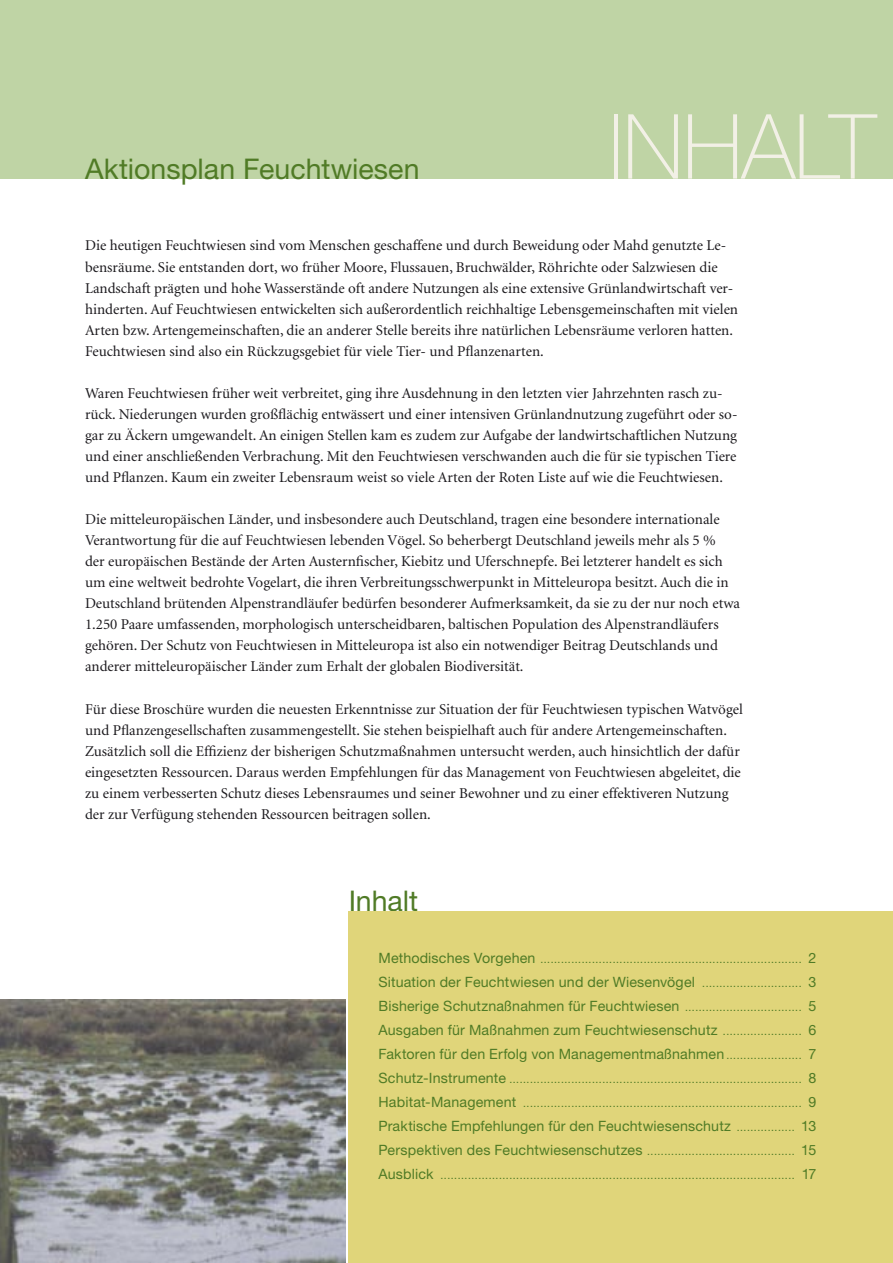
<style>
.page{position:relative;width:893px;height:1263px;background:#fff}
.page>*{position:absolute;margin:0;border:0;box-sizing:border-box;transform-origin:0 0}
.t1{font:100 90px "Helvetica Neue";letter-spacing:-.015em;color:#f2f0e6}
.t2{font:28.5px "Helvetica Neue";color:#507b26}
.t3{font:15px/21px "Minion";color:#1b191d}
.t4{font:14.25px/24px "Helvetica Neue";letter-spacing:.01em;color:#507b26;text-align:justify}
.t5{font:10.5px "Helvetica Neue";color:#507b26}
.s1{font-size:14.25px}
.s2{font-size:10.5px}
</style>
<div class="page">
<div style="left:0;top:0;width:893px;height:179px;background:#bfd4a5"></div>
<img style="left:0;top:999px;width:346px;height:264px">
<div style="left:349px;top:911px;width:544px;height:352px;background:#e0d57a"></div>
<h2 class="t2" style="left:85px;top:151px;width:336px">Aktionsplan Feuchtwiesen</h2>
<h1 class="t1" style="left:608px;top:97px;width:269px">INHALT</h1>
<p class="t3" style="left:85px;top:236px;width:655px">Die heutigen Feuchtwiesen sind vom Menschen geschaffene und durch Beweidung oder Mahd genutzte Le&shy;bensräume. Sie entstanden dort, wo früher Moore, Flussauen, Bruchwälder, Röhrichte oder Salzwiesen die Landschaft prägten und hohe Wasserstände oft andere Nutzungen als eine extensive Grünlandwirtschaft ver&shy;hinderten. Auf Feuchtwiesen entwickelten sich außerordentlich reichhaltige Lebensgemeinschaften mit vielen Arten bzw. Artengemeinschaften, die an anderer Stelle bereits ihre natürlichen Lebensräume verloren hatten.<br>Feuchtwiesen sind also ein Rückzugsgebiet für viele Tier- und Pflanzenarten.</p>
<p class="t3" style="left:85px;top:383px;width:654px">Waren Feuchtwiesen früher weit verbreitet, ging ihre Ausdehnung in den letzten vier Jahrzehnten rasch zu&shy;rück. Niederungen wurden großflächig entwässert und einer intensiven Grünlandnutzung zugeführt oder so&shy;gar zu Äckern umgewandelt. An einigen Stellen kam es zudem zur Aufgabe der landwirtschaftlichen Nutzung und einer anschließenden Verbrachung. Mit den Feuchtwiesen verschwanden auch die für sie typischen Tiere und Pflanzen. Kaum ein zweiter Lebensraum weist so viele Arten der Roten Liste auf wie die Feuchtwiesen.</p>
<p class="t3" style="left:85px;top:509px;width:656px">Die mitteleuropäischen Länder, und insbesondere auch Deutschland, tragen eine besondere internationale Verantwortung für die auf Feuchtwiesen lebenden Vögel. So beherbergt Deutschland jeweils mehr als 5 %<br>der europäischen Bestände der Arten Austernfischer, Kiebitz und Uferschnepfe. Bei letzterer handelt es sich um eine weltweit bedrohte Vogelart, die ihren Verbreitungsschwerpunkt in Mitteleuropa besitzt. Auch die in Deutschland brütenden Alpenstrandläufer bedürfen besonderer Aufmerksamkeit, da sie zu der nur noch etwa 1.250 Paare umfassenden, morphologisch unterscheidbaren, baltischen Population des Alpenstrandläufers gehören. Der Schutz von Feuchtwiesen in Mitteleuropa ist also ein notwendiger Beitrag Deutschlands und anderer mitteleuropäischer Länder zum Erhalt der globalen Biodiversität.</p>
<p class="t3" style="left:85px;top:699px;width:659px">Für diese Broschüre wurden die neuesten Erkenntnisse zur Situation der für Feuchtwiesen typischen Watvögel und Pflanzengesellschaften zusammengestellt. Sie stehen beispielhaft auch für andere Artengemeinschaften.<br>Zusätzlich soll die Effizienz der bisherigen Schutzmaßnahmen untersucht werden, auch hinsichtlich der dafür eingesetzten Ressourcen. Daraus werden Empfehlungen für das Management von Feuchtwiesen abgeleitet, die zu einem verbesserten Schutz dieses Lebensraumes und seiner Bewohner und zu einer effektiveren Nutzung der zur Verfügung stehenden Ressourcen beitragen sollen.</p>
<h2 class="t2" style="left:349px;top:884px;width:71px">Inhalt</h2>
<p class="t5" style="left:378px;top:953px;width:440px"><span class="s1">Methodisches Vorgehen</span> ............................................................................ <span class="s1">2</span></p>
<p class="t4" style="left:378px;top:970px;width:439px">Situation der Feuchtwiesen und der Wiesenvögel <span class="s2">.............................</span> 3<br>Bisherige Schutznaßnahmen für Feuchtwiesen <span class="s2">..................................</span> 5<br>Ausgaben für Maßnahmen zum Feuchtwiesenschutz <span class="s2">.......................</span> 6<br>Faktoren für den Erfolg von Managementmaßnahmen <span class="s2">......................</span> 7</p>
<p class="t5" style="left:378px;top:1073px;width:439px"><span class="s1">Schutz-Instrumente</span> ..................................................................................... <span class="s1">8</span></p>
<p class="t5" style="left:378px;top:1097px;width:439px"><span class="s1">Habitat-Management</span> ................................................................................. <span class="s1">9</span></p>
<p class="t4" style="left:378px;top:1114px;width:440px">Praktische Empfehlungen für den Feuchtwiesenschutz <span class="s2">.................</span> 13</p>
<p class="t5" style="left:378px;top:1145px;width:440px"><span class="s1">Perspektiven des Feuchtwiesenschutzes</span> ........................................... <span class="s1">15</span></p>
<p class="t5" style="left:378px;top:1169px;width:439px"><span class="s1">Ausblick</span> ....................................................................................................... <span class="s1">17</span></p>
</div>
